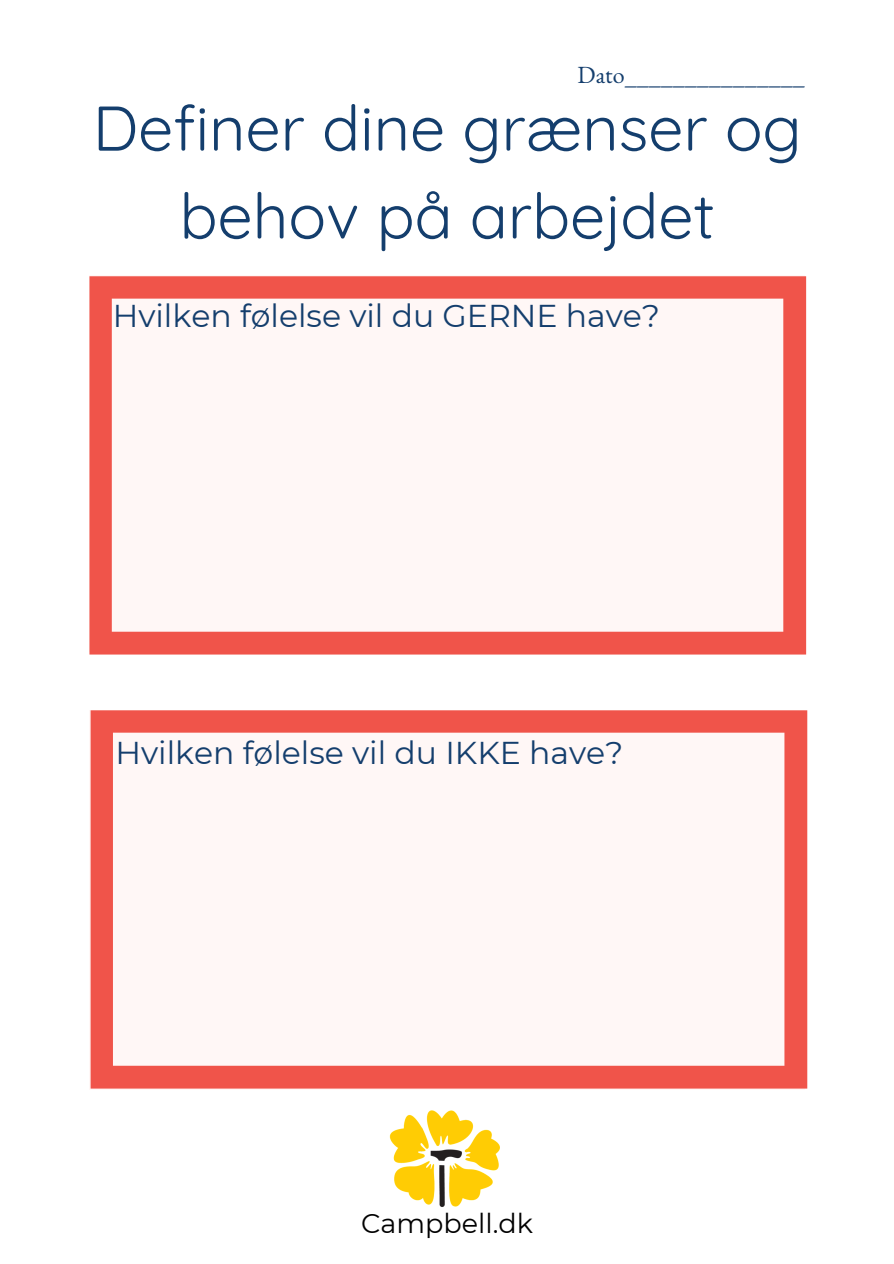
<style>
.page{position:relative;width:894px;height:1264px;background:#fff}
.page>*{position:absolute;margin:0;border:0;box-sizing:border-box;transform-origin:0 0}
.t1{font:63px/87.8px "Quicksand";color:#143e6d;text-align:center}
.t2{font:31.5px "Montserrat";color:#143e6d}
.t3{font:27px "Montserrat";color:#000}
.t4{font:24px "EB Garamond";color:#143e6d}
</style>
<div class="page">
<img style="left:206px;top:1088px;width:481px;height:119px">
<svg style="left:89px;top:276px;width:716px;height:378px;fill:#fff7f6"></svg>
<svg style="left:91px;top:710px;width:716px;height:378px;fill:#fff7f6"></svg>
<p class="t4" style="left:577px;top:59px;width:229px">Dato_______________</p>
<h1 class="t1" style="left:93px;top:83px;width:710px">Definer dine grænser og behov på arbejdet</h1>
<p class="t2" style="left:113px;top:296px;width:548px">Hvilken følelse vil du GERNE have?</p>
<p class="t2" style="left:115px;top:733px;width:509px">Hvilken følelse vil du IKKE have?</p>
<p class="t3" style="left:361px;top:1206px;width:173px">Campbell.dk</p>
</div>
